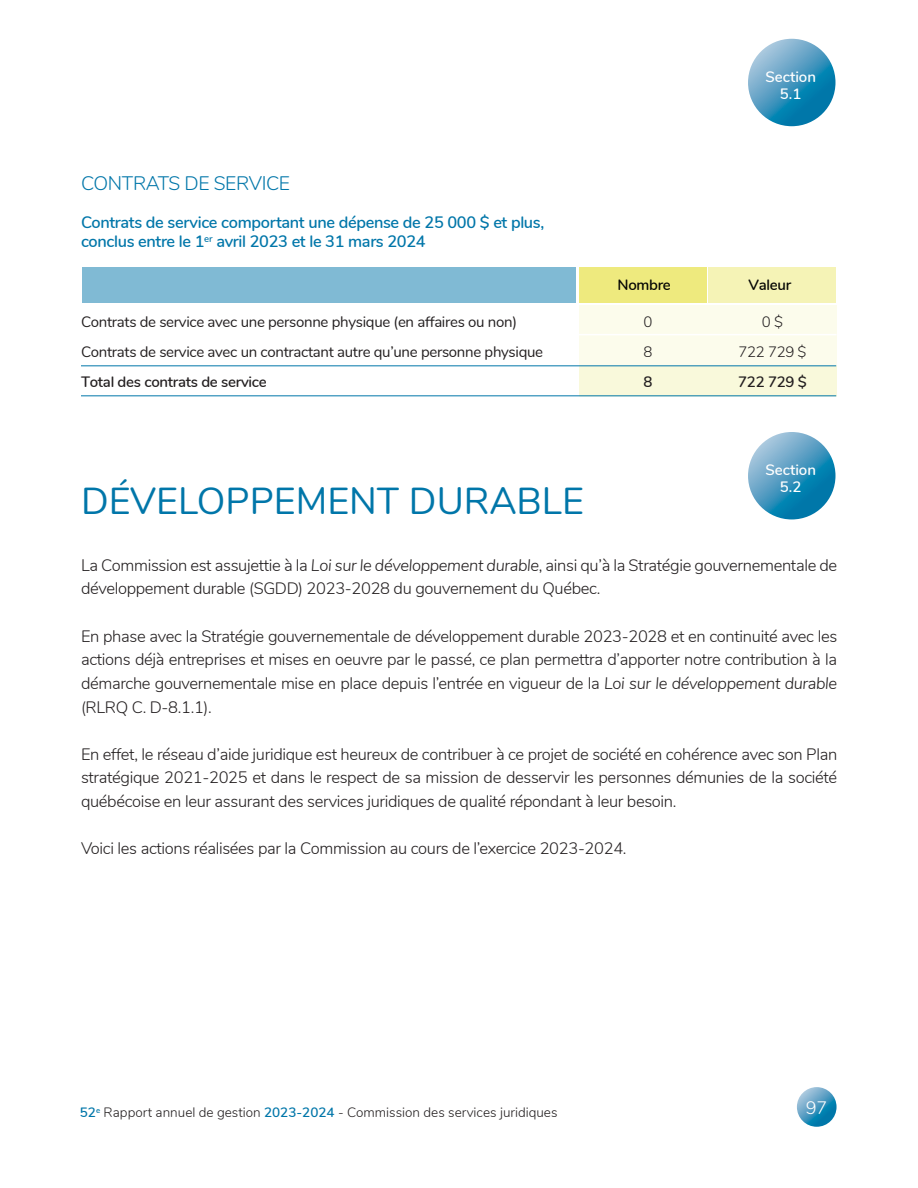
<style>
.page{position:relative;width:918px;height:1188px;background:#fff}
.page>*{position:absolute;margin:0;border:0;box-sizing:border-box;transform-origin:0 0}
.t1{font:37.5px "Nunito";color:#0076a9}
.t2{font:300 19.5px "Nunito";letter-spacing:-.02em;color:#0076a9}
.t3{font:300 18px "Nunito";color:#fff}
.t4{font:300 16.5px/23.7px "Nunito";letter-spacing:-.02em;color:#231f20;text-align:justify}
.t5{font:600 16.5px "Nunito";letter-spacing:-.02em;color:#0076a9}
.t6{font:15px/30px "Nunito";letter-spacing:-.02em;color:#231f20}
.t7{font:600 15px "Nunito";color:#fff}
.t8{font:300 15px/30px "Nunito";letter-spacing:-.02em;color:#231f20;text-align:justify}
.t9{font:600 15px "Nunito";letter-spacing:-.02em;color:#040503}
.t10{font:300 13.5px "Nunito";color:#231f20}
.s1{font-weight:600}
.s2{font-style:italic}
.s3{font-weight:600;color:#0076a9}
</style>
<div class="page">
<div style="left:579px;top:267px;width:127px;height:36px;background:#eeea7e"></div>
<div style="left:82px;top:267px;width:494px;height:36px;background:#80bad4"></div>
<div style="left:708px;top:267px;width:127px;height:36px;background:#f5f3b6"></div>
<div style="left:579px;top:306px;width:258px;height:90px;background:#fcfcec"></div>
<div style="left:579px;top:366px;width:258px;height:30px;background:#f9f9db"></div>
<hr style="left:563px;top:334px;width:274px;height:1px;background:#fff">
<hr style="left:81px;top:365px;width:755px;height:1px;background:#0076a9">
<hr style="left:81px;top:395px;width:755px;height:1px;background:#0076a9">
<svg style="left:748px;top:39px;width:88px;height:87px;background:#4598bf"></svg>
<svg style="left:748px;top:432px;width:88px;height:87px;background:#4598bf"></svg>
<svg style="left:797px;top:1087px;width:40px;height:40px"></svg>
<p class="t2" style="left:81px;top:169px;width:211px">CONTRATS DE SERVICE</p>
<p class="t5" style="left:81px;top:210px;width:465px">Contrats de service comportant une dépense de 25 000 $ et plus,</p>
<p class="t5" style="left:81px;top:229px;width:346px">conclus entre le 1<sup>er</sup> avril 2023 et le 31 mars 2024</p>
<p class="t7" style="left:765px;top:66px;width:52px">Section</p>
<p class="t7" style="left:780px;top:82px;width:23px">5.1</p>
<p class="t9" style="left:618px;top:274px;width:55px">Nombre</p>
<p class="t9" style="left:749px;top:274px;width:44px">Valeur</p>
<p class="t6" style="left:81px;top:306px;width:464px">Contrats de service avec une personne physique (en affaires ou non)<br>Contrats de service avec un contractant autre qu’une personne physique<br><span class="s1">Total des contrats de service</span></p>
<p class="t8" style="left:644px;top:306px;width:10px">0<br>8<br><span class="s1">8</span></p>
<p class="t8" style="left:738px;top:306px;width:70px;text-align:center">0 $<br>722 729 $<br><span class="s1">722 729 $</span></p>
<p class="t1" style="left:81px;top:474px;width:504px">DÉVELOPPEMENT DURABLE</p>
<p class="t7" style="left:765px;top:459px;width:52px">Section</p>
<p class="t7" style="left:780px;top:476px;width:23px">5.2</p>
<p class="t4" style="left:81px;top:552px;width:758px">La Commission est assujettie à la <span class="s2">Loi sur le développement durable</span>, ainsi qu’à la Stratégie gouvernementale de développement durable (SGDD) 2023-2028 du gouvernement du Québec.</p>
<p class="t4" style="left:81px;top:623px;width:758px">En phase avec la Stratégie gouvernementale de développement durable 2023-2028 et en continuité avec les actions déjà entreprises et mises en oeuvre par le passé, ce plan permettra d’apporter notre contribution à la démarche gouvernementale mise en place depuis l’entrée en vigueur de la <span class="s2">Loi sur le développement durable </span>(RLRQ C. D-8.1.1).</p>
<p class="t4" style="left:81px;top:741px;width:758px">En effet, le réseau d’aide juridique est heureux de contribuer à ce projet de société en cohérence avec son Plan stratégique 2021-2025 et dans le respect de sa mission de desservir les personnes démunies de la société québécoise en leur assurant des services juridiques de qualité répondant à leur besoin.</p>
<p class="t4" style="left:81px;top:836px;width:547px">Voici les actions réalisées par la Commission au cours de l’exercice 2023-2024.</p>
<p class="t10" style="left:80px;top:1103px;width:479px"><span class="s3">52</span><sup>e</sup> Rapport annuel de gestion <span class="s3">2023-2024</span> - Commission des services juridiques</p>
<p class="t3" style="left:806px;top:1094px;width:23px">97</p>
</div>
